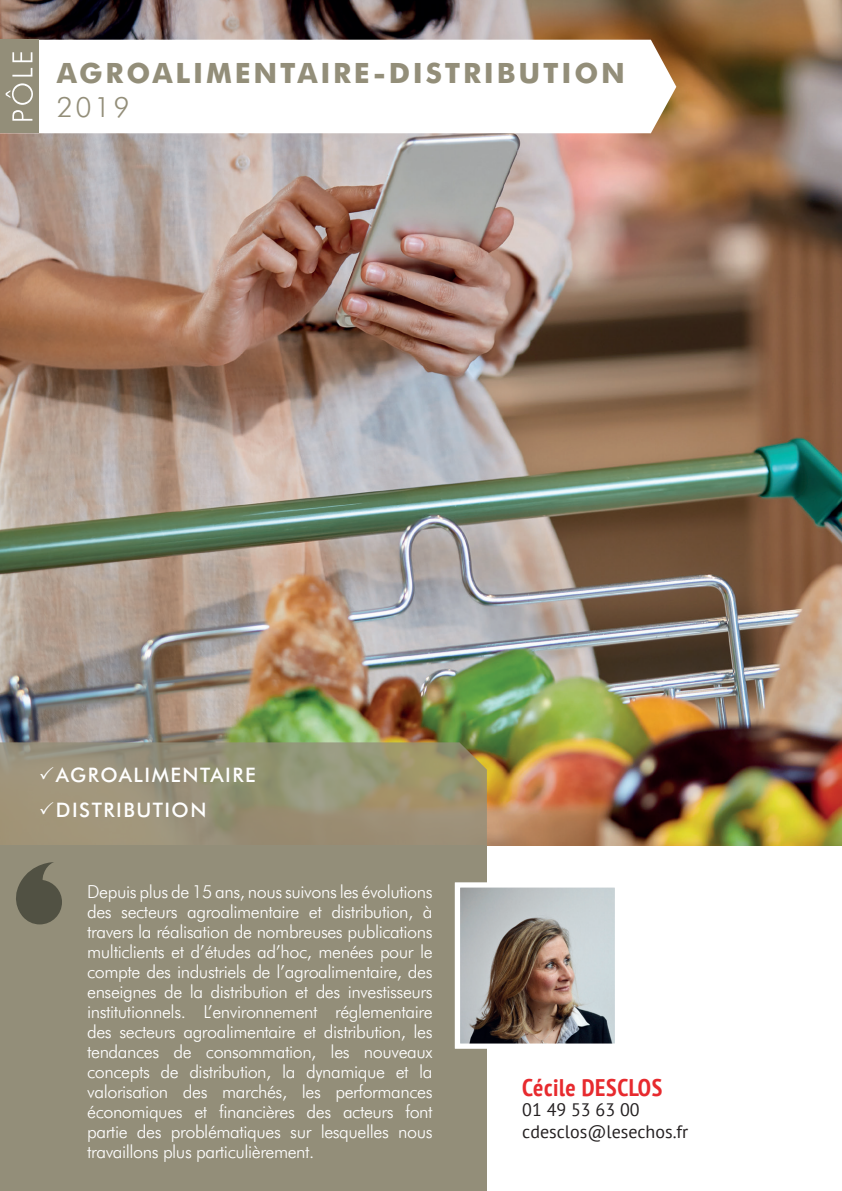
<style>
.page{position:relative;width:842px;height:1191px;background:#fff}
.page>*{position:absolute;margin:0;border:0;box-sizing:border-box;transform-origin:0 0}
.t1{font:700 28px "Futura BT";letter-spacing:.1em;color:#938e79}
.t2{font:300 28px "Futura BT";color:#938e79}
.t3{font:700 condensed 24px "PT Sans";letter-spacing:.025em;color:#e72a2e}
.t4{font:500 20px "Futura BT";letter-spacing:.075em;color:#fff}
.t5{font:300 18px/20px "Futura BT";letter-spacing:-.025em;color:#fff;text-align:justify}
.t6{font:18px/21.6px "PT Sans";color:#231f20}
</style>
<div class="page">
<img style="left:0;top:0;width:842px;height:845px">
<svg style="left:38px;top:40px;width:638px;height:93px"></svg>
<div style="left:0;top:845px;width:487px;height:346px;background:#938e79"></div>
<svg style="left:0;top:742px;width:487px;height:103px;background:#999275"></svg>
<img style="left:454px;top:882px;width:161px;height:167px">
<svg style="left:16px;top:862px;width:46px;height:62px"></svg>
<div style="left:0;top:40px;width:38px;height:93px;background:#938e79"></div>
<svg style="left:6px;top:52px;width:27px;height:69px"></svg>
<svg style="left:40px;top:766px;width:14px;height:13px"></svg>
<svg style="left:40px;top:801px;width:14px;height:13px"></svg>
<p class="t1" style="left:57px;top:56px;width:570px">AGROALIMENTAIRE-DISTRIBUTION</p>
<p class="t2" style="left:57px;top:90px;width:74px">2019</p>
<p class="t4" style="left:56px;top:762px;width:201px">AGROALIMENTAIRE</p>
<p class="t4" style="left:56px;top:798px;width:152px">DISTRIBUTION</p>
<p class="t5" style="left:87px;top:881px;width:347px">Depuis plus de 15 ans, nous suivons les évolutions des secteurs agroalimentaire et distribution, à travers la réalisation de nombreuses publications multiclients et d’études ad’hoc, menées pour le compte des industriels de l’agroalimentaire, des enseignes de la distribution et des investisseurs institutionnels. L’environnement réglementaire des secteurs agroalimentaire et distribution, les tendances de consommation, les nouveaux concepts de distribution, la dynamique et la valorisation des marchés, les performances économiques et financières des acteurs font partie des problématiques sur lesquelles nous travaillons plus particulièrement.</p>
<p class="t3" style="left:522px;top:1072px;width:141px">Cécile DESCLOS</p>
<p class="t6" style="left:522px;top:1098px;width:168px">01 49 53 63 00 cdesclos@lesechos.fr</p>
</div>
